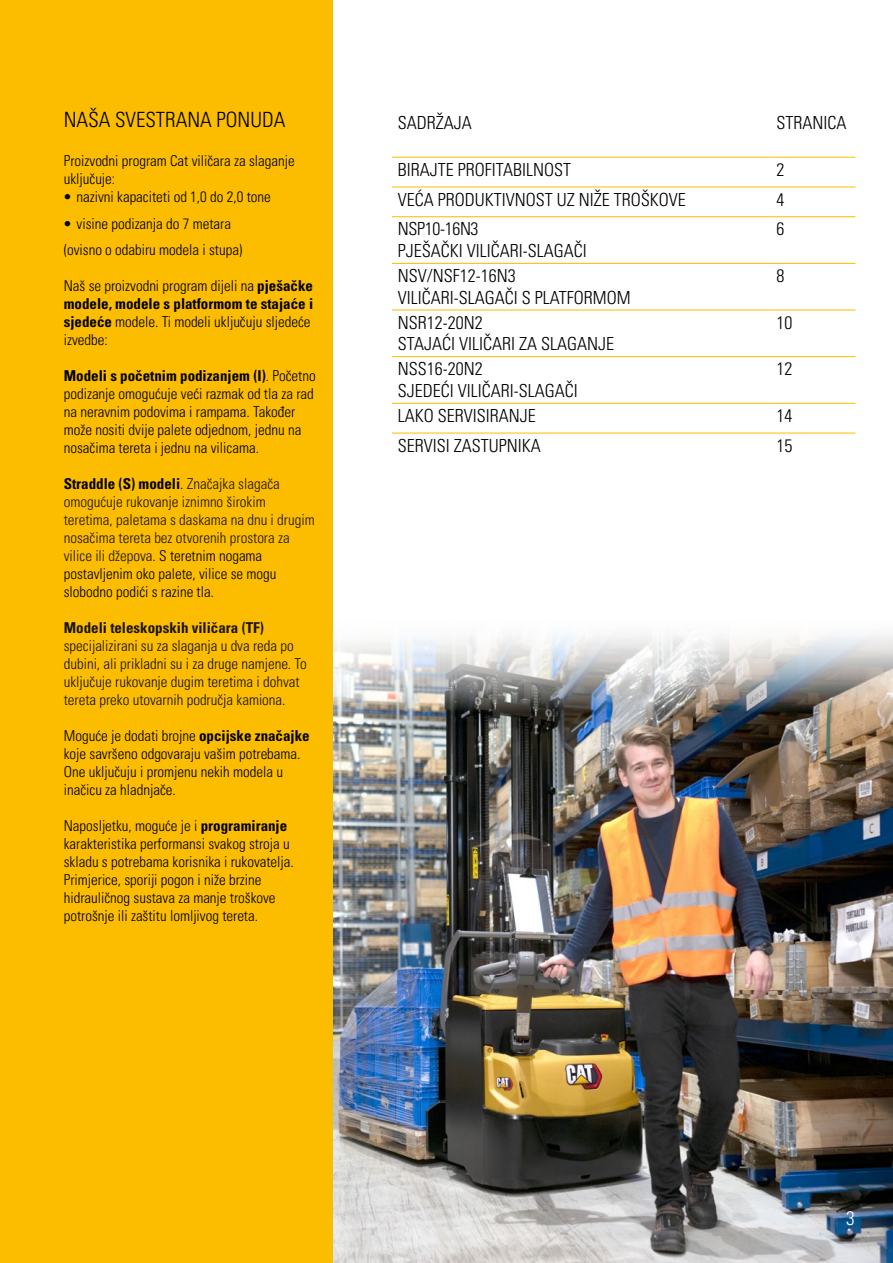
<style>
.page{position:relative;width:893px;height:1263px;background:#fff}
.page>*{position:absolute;margin:0;border:0;box-sizing:border-box;transform-origin:0 0}
.t1{font:21px "Univers LTCYR 47 Light Cond";color:#000}
.t2{font:19.5px "Univers LTCYR 47 Light Cond";color:#fff}
.t3{font:18px/21.6px "Univers LTCYR 47 Light Cond";color:#000}
.t4{font:15px/18px "Univers LTCYR 47 Light Cond";color:#000}
.t5{font:15px/18px "Univers LTCYR 47 Light Cond";color:#1f1612}
.t6{font:15px/18px "Univers LTCYR 47 Light Cond";color:#18130f}
.t7{font:15px "Univers LTCYR 67 Bold Cond";color:#000}
.t8{font:15px "Univers LTCYR 67 Bold Cond";color:#18130f}
.s1{font-family:"Univers LTCYR 67 Bold Cond"}
.s2{font-family:"Univers LTCYR 47 Light Cond"}
.s3{font-family:"Univers LTCYR 47 Light Cond";color:#1f1612}
.s4{color:#000}
</style>
<div class="page">
<img style="left:332px;top:621px;width:561px;height:642px">
<div style="left:0;top:0;width:332px;height:1263px;background:#fcbc00"></div>
<hr style="left:392px;top:157px;width:378px;height:1px;background:#fcbc00">
<hr style="left:770px;top:157px;width:85px;height:1px;background:#fcbc00">
<hr style="left:392px;top:187px;width:378px;height:1px;background:#fcbc00">
<hr style="left:770px;top:187px;width:85px;height:1px;background:#fcbc00">
<hr style="left:392px;top:216px;width:378px;height:1px;background:#fcbc00">
<hr style="left:770px;top:216px;width:85px;height:1px;background:#fcbc00">
<hr style="left:392px;top:263px;width:378px;height:1px;background:#fcbc00">
<hr style="left:770px;top:263px;width:85px;height:1px;background:#fcbc00">
<hr style="left:392px;top:310px;width:378px;height:1px;background:#fcbc00">
<hr style="left:770px;top:310px;width:85px;height:1px;background:#fcbc00">
<hr style="left:392px;top:356px;width:378px;height:1px;background:#fcbc00">
<hr style="left:770px;top:356px;width:85px;height:1px;background:#fcbc00">
<hr style="left:392px;top:403px;width:378px;height:1px;background:#fcbc00">
<hr style="left:770px;top:403px;width:85px;height:1px;background:#fcbc00">
<hr style="left:392px;top:433px;width:378px;height:1px;background:#fcbc00">
<hr style="left:770px;top:433px;width:85px;height:1px;background:#fcbc00">
<h1 class="t1" style="left:64px;top:106px;width:223px">NAŠA SVESTRANA PONUDA</h1>
<p class="t4" style="left:64px;top:151px;width:232px">Proizvodni program Cat viličara za slaganje uključuje:</p>
<p class="t4" style="left:64px;top:187px;width:209px">• nazivni kapaciteti od 1,0 do 2,0 tone</p>
<p class="t4" style="left:64px;top:209px;width:180px;line-height:26.5px">• visine podizanja do 7 metara (ovisno o odabiru modela i stupa)</p>
<p class="t4" style="left:64px;top:276px;width:251px">Naš se proizvodni program dijeli na <span class="s1">pješačke</span></p>
<p class="t7" style="left:64px;top:295px;width:251px">modele, modele s platformom te stajaće i</p>
<p class="t4" style="left:64px;top:312px;width:248px"><span class="s1">sjedeće</span> modele. Ti modeli uključuju sljedeće izvedbe:</p>
<p class="t7" style="left:64px;top:367px;width:253px">Modeli s početnim podizanjem (I)<span class="s2">. Početno</span></p>
<p class="t4" style="left:64px;top:384px;width:252px">podizanje omogućuje veći razmak od tla za rad na neravnim podovima i rampama. Također može nositi dvije palete odjednom, jednu na nosačima tereta i jednu na vilicama.</p>
<p class="t7" style="left:64px;top:475px;width:218px">Straddle (S) modeli<span class="s2">.</span> <span class="s3">Značajka slagača</span></p>
<p class="t5" style="left:64px;top:492px;width:252px">omogućuje rukovanje iznimno širokim teretima, paletama s daskama na dnu i drugim nosačima tereta bez otvorenih prostora za vilice ili džepova. <span class="s4">S teretnim nogama postavljenim oko palete, vilice se mogu slobodno podići s razine tla.</span></p>
<p class="t8" style="left:64px;top:619px;width:202px">Modeli teleskopskih viličara (TF)</p>
<p class="t6" style="left:64px;top:636px;width:244px">specijalizirani su za slaganja u dva reda po dubini, ali prikladni su i za druge namjene. To uključuje rukovanje dugim teretima i dohvat tereta preko utovarnih područja kamiona.</p>
<p class="t4" style="left:64px;top:726px;width:247px">Moguće je dodati brojne <span class="s1">opcijske značajke </span>koje savršeno odgovaraju vašim potrebama.<br>One uključuju i promjenu nekih modela u inačicu za hladnjače.</p>
<p class="t4" style="left:64px;top:816px;width:232px">Naposljetku, moguće je i <span class="s1">programiranje </span>karakteristika performansi svakog stroja u skladu s potrebama korisnika i rukovatelja.<br>Primjerice, sporiji pogon i niže brzine hidrauličnog sustava za manje troškove potrošnje ili zaštitu lomljivog tereta.</p>
<p class="t3" style="left:398px;top:111px;width:76px">SADRŽAJA</p>
<p class="t3" style="left:776px;top:111px;width:72px">STRANICA</p>
<p class="t3" style="left:398px;top:158px;width:175px">BIRAJTE PROFITABILNOST</p>
<p class="t3" style="left:776px;top:158px;width:9px">2</p>
<p class="t3" style="left:398px;top:187px;width:289px">VEĆA PRODUKTIVNOST UZ NIŽE TROŠKOVE</p>
<p class="t3" style="left:776px;top:187px;width:9px">4</p>
<p class="t3" style="left:398px;top:217px;width:190px">NSP10-16N3<br>PJEŠAČKI VILIČARI-SLAGAČI</p>
<p class="t3" style="left:776px;top:217px;width:9px">6</p>
<p class="t3" style="left:398px;top:264px;width:234px">NSV/NSF12-16N3<br>VILIČARI-SLAGAČI S PLATFORMOM</p>
<p class="t3" style="left:776px;top:264px;width:9px">8</p>
<p class="t3" style="left:398px;top:311px;width:218px">NSR12-20N2<br>STAJAĆI VILIČARI ZA SLAGANJE</p>
<p class="t3" style="left:776px;top:311px;width:17px">10</p>
<p class="t3" style="left:398px;top:357px;width:181px">NSS16-20N2<br>SJEDEĆI VILIČARI-SLAGAČI</p>
<p class="t3" style="left:776px;top:357px;width:17px">12</p>
<p class="t3" style="left:398px;top:404px;width:139px">LAKO SERVISIRANJE</p>
<p class="t3" style="left:776px;top:404px;width:17px">14</p>
<p class="t3" style="left:398px;top:434px;width:144px">SERVISI ZASTUPNIKA</p>
<p class="t3" style="left:776px;top:434px;width:17px">15</p>
<h2 class="t2" style="left:846px;top:1204px;width:10px">3</h2>
</div>
